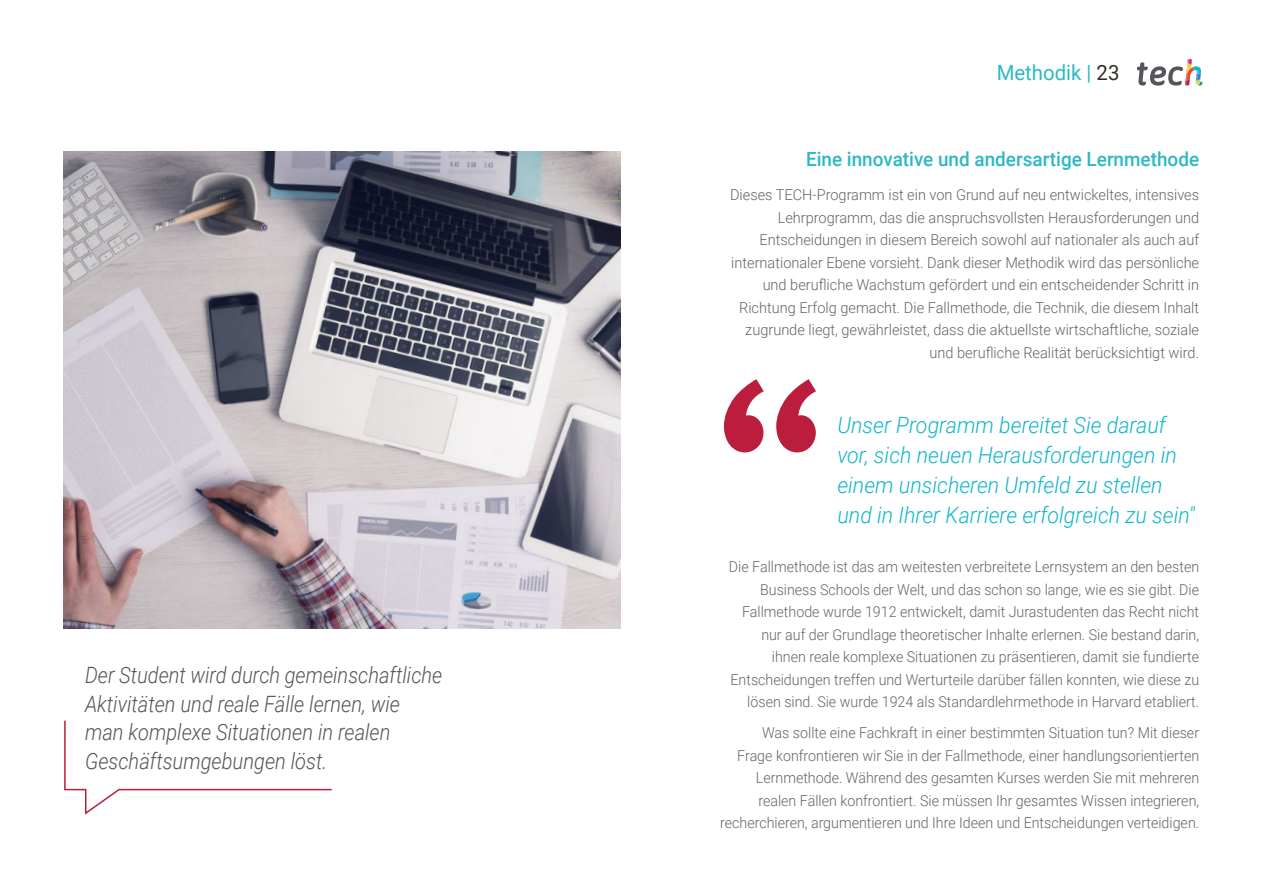
<style>
.page{position:relative;width:1263px;height:893px;background:#fff}
.page>*{position:absolute;margin:0;border:0;box-sizing:border-box;transform-origin:0 0}
.t1{font:italic 300 22.5px/30px "Roboto";color:#0fb6cf;scale:.95 1}
.t2{font:italic 300 22.5px/28.5px "Roboto";color:#52555b;scale:.89 1}
.t3{font:21px "Roboto";color:#2db8c5}
.t4{font:500 19.5px "Roboto";color:#2db8c5}
.t5{font:300 15px/22.5px "Roboto";color:#61646a;text-align:right;scale:.95 1}
.t6{font:300 15px/22.5px "Roboto";color:#61646a;text-align:right}
.s1{color:#312e20}
</style>
<div class="page">
<svg style="left:1137px;top:59px;width:65px;height:27px"></svg>
<img style="left:64px;top:151px;width:557px;height:477px">
<svg style="left:64px;top:720px;width:268px;height:95px"></svg>
<svg style="left:724px;top:379px;width:92px;height:73px"></svg>
<h1 class="t2" style="left:85px;top:660px;width:403px">Der Student wird durch gemeinschaftliche Aktivitäten und reale Fälle lernen, wie man komplexe Situationen in realen Geschäftsumgebungen löst.</h1>
<h2 class="t3" style="left:997px;top:57px;width:124px">Methodik | <span class="s1">23</span></h2>
<h3 class="t4" style="left:806px;top:145px;width:395px">Eine innovative und andersartige Lernmethode</h3>
<p class="t6" style="left:730px;top:183px;width:471px">Dieses TECH-Programm ist ein von Grund auf neu entwickeltes, intensives Lehrprogramm, das die anspruchsvollsten Herausforderungen und Entscheidungen in diesem Bereich sowohl auf nationaler als auch auf internationaler Ebene vorsieht. Dank dieser Methodik wird das persönliche und berufliche Wachstum gefördert und ein entscheidender Schritt in Richtung Erfolg gemacht. Die Fallmethode, die Technik, die diesem Inhalt zugrunde liegt, gewährleistet, dass die aktuellste wirtschaftliche, soziale und berufliche Realität berücksichtigt wird.</p>
<h1 class="t1" style="left:837px;top:409px;width:378px">Unser Programm bereitet Sie darauf vor, sich neuen Herausforderungen in einem unsicheren Umfeld zu stellen und in Ihrer Karriere erfolgreich zu sein"</h1>
<p class="t5" style="left:729px;top:555px;width:496px">Die Fallmethode ist das am weitesten verbreitete Lernsystem an den besten Business Schools der Welt, und das schon so lange, wie es sie gibt. Die Fallmethode wurde 1912 entwickelt, damit Jurastudenten das Recht nicht nur auf der Grundlage theoretischer Inhalte erlernen. Sie bestand darin, ihnen reale komplexe Situationen zu präsentieren, damit sie fundierte Entscheidungen treffen und Werturteile darüber fällen konnten, wie diese zu lösen sind. Sie wurde 1924 als Standardlehrmethode in Harvard etabliert.</p>
<p class="t5" style="left:720px;top:721px;width:506px">Was sollte eine Fachkraft in einer bestimmten Situation tun? Mit dieser<br>Frage konfrontieren wir Sie in der Fallmethode, einer handlungsorientierten Lernmethode. Während des gesamten Kurses werden Sie mit mehreren realen Fällen konfrontiert. Sie müssen Ihr gesamtes Wissen integrieren, recherchieren, argumentieren und Ihre Ideen und Entscheidungen verteidigen.</p>
</div>
